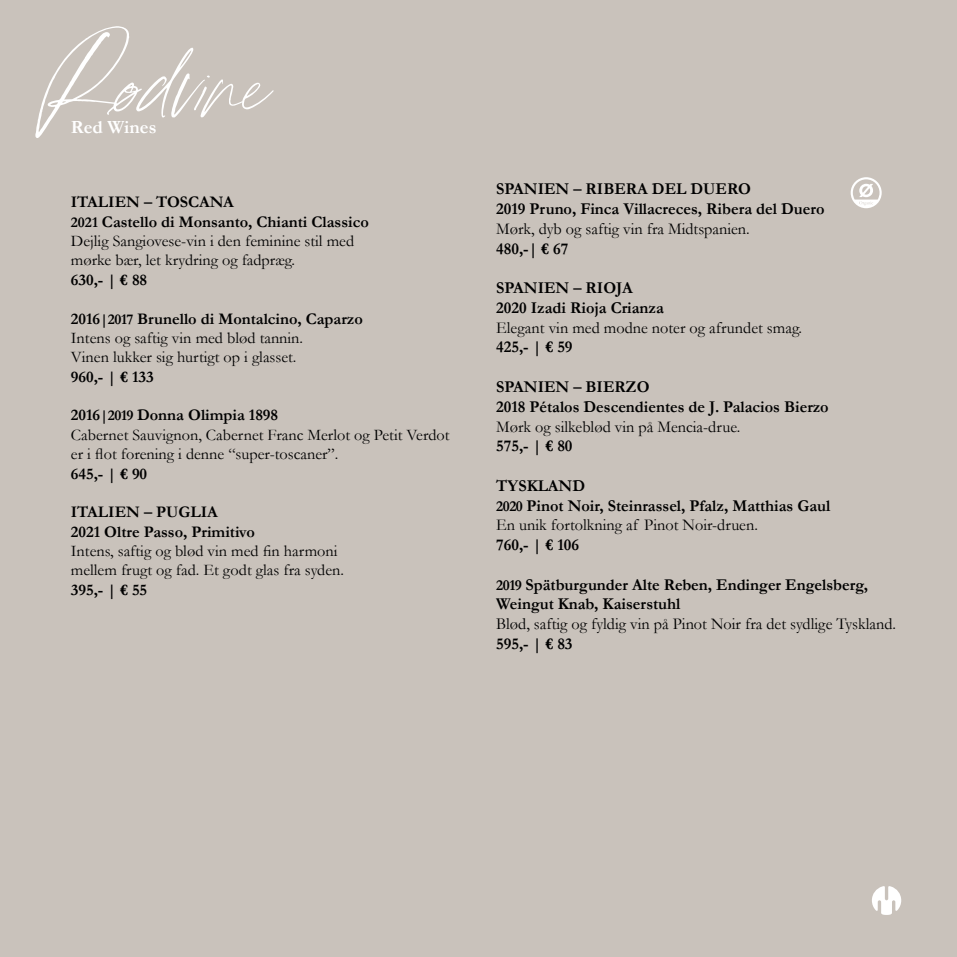
<style>
.page{position:relative;width:957px;height:957px;background:#c9c2bb}
.page>*{position:absolute;margin:0;border:0;box-sizing:border-box;transform-origin:0 0}
.t1{font:87.5px "Jouleset Jaques Hand";color:#fff}
.t2{font:700 18.75px "Garamond";color:#fff}
.t3{font:700 16.62px/19.8px "Garamond";color:#000}
.t4{font:16.62px "Garamond";color:#000}
.t5{font:16.25px/19.4px "Garamond";color:#000}
.t6{font:700 16.25px/19.4px "Garamond";color:#000}
.s1{font-weight:700}
.s2{font-weight:700;font-size:15px}
.s3{font-size:15.25px}
.s4{font-weight:400}
</style>
<div class="page">
<svg style="left:872px;top:886px;width:29px;height:29px"></svg>
<svg style="left:850px;top:177px;width:31px;height:31px"></svg>
<h1 class="t1" style="left:35px;top:25px;width:256px">Rødvine</h1>
<p class="t2" style="left:71px;top:120px;width:87px">Red Wines</p>
<p class="t5" style="left:71px;top:194px;width:299px"><span class="s1">ITALIEN – TOSCANA<br></span><span class="s2">2021</span> <span class="s1">Castello di Monsanto, Chianti Classico </span>Dejlig Sangiovese-vin i den feminine stil med mørke bær, let krydring og fadpræg.</p>
<p class="t6" style="left:71px;top:271px;width:78px">630,- | € 88</p>
<p class="t5" style="left:71px;top:311px;width:293px"><span class="s1">2016</span><span class="s2">|2017</span> <span class="s1">Brunello di Montalcino, Caparzo<br></span>Intens og saftig vin med blød tannin.<br>Vinen lukker sig hurtigt op i glasset.</p>
<p class="t6" style="left:71px;top:368px;width:84px">960,- | € 133</p>
<p class="t5" style="left:71px;top:407px;width:380px"><span class="s1">2016</span><span class="s2">|2019</span> <span class="s1">Donna Olimpia 1898<br></span>Cabernet Sauvignon, Cabernet Franc Merlot og Petit Verdot er i flot forening i denne “super-toscaner”.</p>
<p class="t6" style="left:71px;top:465px;width:78px">645,- | € 90</p>
<p class="t6" style="left:71px;top:504px;width:185px">ITALIEN – PUGLIA<br>2021 Oltre Passo, Primitivo</p>
<p class="t5" style="left:71px;top:541px;width:275px">Intens, saftig og blød vin med fin harmoni mellem frugt og fad. Et godt glas fra syden.</p>
<p class="t6" style="left:71px;top:581px;width:78px">395,- | € 55</p>
<p class="t3" style="left:496px;top:181px;width:330px">SPANIEN – RIBERA DEL DUERO<br>2019 Pruno, Finca Villacreces, Ribera del Duero</p>
<p class="t4" style="left:496px;top:223px;width:255px">Mørk, dyb og saftig vin fra Midtspanien.</p>
<p class="t3" style="left:496px;top:238px;width:74px">480,-| € 67</p>
<p class="t3" style="left:496px;top:278px;width:169px">SPANIEN – RIOJA<br>2020 Izadi Rioja Crianza</p>
<p class="t4" style="left:496px;top:322px;width:307px">Elegant vin med modne noter og afrundet smag.</p>
<p class="t3" style="left:496px;top:339px;width:78px">425,- | € 59</p>
<p class="t3" style="left:496px;top:378px;width:334px">SPANIEN – BIERZO<br>2018 Pétalos Descendientes de J. Palacios Bierzo</p>
<p class="t4" style="left:496px;top:420px;width:246px">Mørk og silkeblød vin på Mencia-drue.</p>
<p class="t3" style="left:496px;top:436px;width:78px">575,- | € 80</p>
<p class="t3" style="left:496px;top:477px;width:335px">TYSKLAND<br><span class="s3">2020</span> Pinot Noir, Steinrassel, Pfalz, Matthias Gaul<br><span class="s4">En unik fortolkning af Pinot Noir-druen.</span></p>
<p class="t3" style="left:496px;top:535px;width:84px">760,- | € 106</p>
<p class="t3" style="left:496px;top:574px;width:373px"><span class="s3">2019</span> Spätburgunder Alte Reben, Endinger Engelsberg,<br>Weingut Knab, Kaiserstuhl</p>
<p class="t4" style="left:496px;top:618px;width:401px">Blød, saftig og fyldig vin på Pinot Noir fra det sydlige Tyskland.</p>
<p class="t3" style="left:496px;top:635px;width:78px">595,- | € 83</p>
</div>
